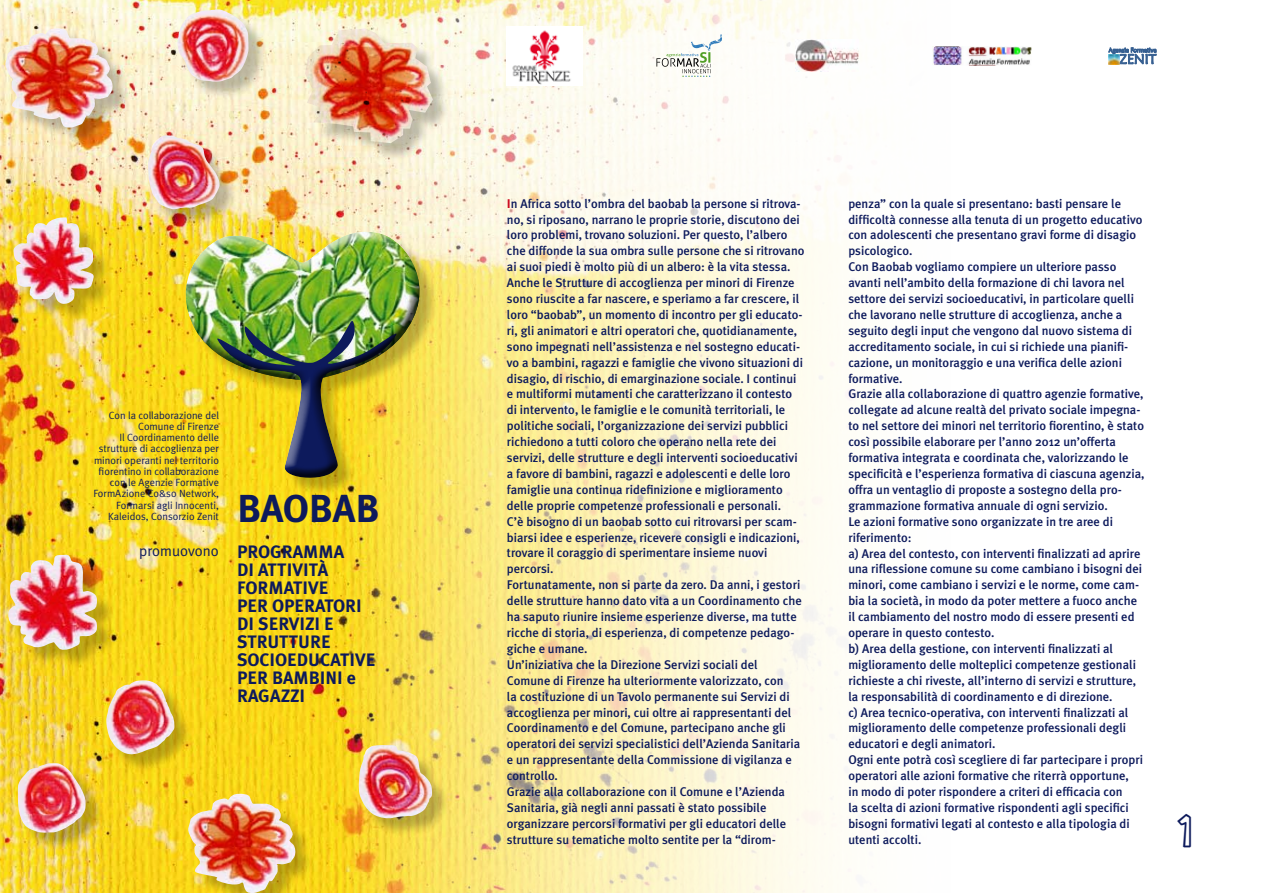
<style>
.page{position:relative;width:1263px;height:893px;background:#fff}
.page>*{position:absolute;margin:0;border:0;box-sizing:border-box;transform-origin:0 0}
.t1{font:700 39px "Meta Plus";color:#0d1a5c}
.t2{font:30px "Anime I";color:#0d1a5c}
.t3{font:700 18px/18px "Meta Plus";color:#0d1a5c}
.t4{font:15px "Meta Plus Normal";color:#0d1a5c}
.t5{font:500 12.6px/15.9px "Meta Plus";color:#0d1a5c}
.t6{font:10.5px/11.2px "Meta Plus Normal";color:#0d1a5c;text-align:right}
.s1{font-weight:700;color:#cd071e}
</style>
<div class="page">
<img style="left:0;top:0;width:1157px;height:893px">
<img style="left:506px;top:26px;width:77px;height:59px">
<svg style="left:1108px;top:48px;width:48px;height:17px"></svg>
<img style="left:796px;top:40px;width:62px;height:32px">
<svg style="left:656px;top:34px;width:66px;height:43px"></svg>
<img style="left:932px;top:46px;width:99px;height:19px">
<div style="left:188px;top:234px;width:250px;height:262px;background:#000;opacity:.25"></div>
<div style="left:184px;top:230px;width:234px;height:247px;background:#fff;opacity:.75"></div>
<div style="left:186px;top:247px;width:235px;height:232px;background:#000;opacity:.75"></div>
<div style="left:8px;top:31px;width:122px;height:115px;background:#000;opacity:.25"></div>
<img style="left:5px;top:28px;width:108px;height:100px">
<div style="left:307px;top:31px;width:143px;height:130px;background:#000;opacity:.25"></div>
<img style="left:305px;top:28px;width:128px;height:115px">
<div style="left:190px;top:796px;width:123px;height:97px;background:#000;opacity:.25"></div>
<img style="left:188px;top:794px;width:108px;height:99px">
<div style="left:16px;top:220px;width:95px;height:102px;background:#000;opacity:.25"></div>
<img style="left:13px;top:217px;width:82px;height:87px">
<div style="left:180px;top:12px;width:87px;height:88px;background:#000;opacity:.25"></div>
<img style="left:177px;top:9px;width:71px;height:73px">
<div style="left:150px;top:138px;width:88px;height:90px;background:#000;opacity:.25"></div>
<img style="left:148px;top:135px;width:72px;height:74px">
<div style="left:10px;top:557px;width:105px;height:111px;background:#000;opacity:.25"></div>
<img style="left:7px;top:555px;width:90px;height:96px">
<div style="left:109px;top:683px;width:84px;height:90px;background:#000;opacity:.25"></div>
<img style="left:106px;top:680px;width:68px;height:75px">
<div style="left:20px;top:765px;width:84px;height:86px;background:#000;opacity:.25"></div>
<img style="left:18px;top:763px;width:68px;height:70px">
<div style="left:361px;top:747px;width:90px;height:90px;background:#000;opacity:.25"></div>
<img style="left:359px;top:745px;width:73px;height:74px">
<p class="t6" style="left:93px;top:409px;width:127px">Con la collaborazione del<br>Comune di Firenze<br>Il Coordinamento delle strutture di accoglienza per minori operanti nel territorio fiorentino in collaborazione con le Agenzie Formative<br>FormAzione Co&amp;so Network,<br>Formarsi agli Innocenti,<br>Kaleidos, Consorzio Zenit</p>
<p class="t4" style="left:139px;top:542px;width:81px">promuovono</p>
<h1 class="t1" style="left:237px;top:486px;width:144px">BAOBAB</h1>
<h3 class="t3" style="left:237px;top:543px;width:140px">PROGRAMMA<br>DI ATTIVITÀ<br>FORMATIVE<br>PER OPERATORI<br>DI SERVIZI E<br>STRUTTURE<br>SOCIOEDUCATIVE<br>PER BAMBINI e<br>RAGAZZI</h3>
<p class="t5" style="left:507px;top:195px;width:299px"><span class="s1">I</span>n Africa sotto l’ombra del baobab la persone si ritrova&shy;no, si riposano, narrano le proprie storie, discutono dei loro problemi, trovano soluzioni. Per questo, l’albero che diffonde la sua ombra sulle persone che si ritrovano ai suoi piedi è molto più di un albero: è la vita stessa.<br>Anche le Strutture di accoglienza per minori di Firenze sono riuscite a far nascere, e speriamo a far crescere, il loro “baobab”, un momento di incontro per gli educato&shy;ri, gli animatori e altri operatori che, quotidianamente, sono impegnati nell’assistenza e nel sostegno educati&shy;vo a bambini, ragazzi e famiglie che vivono situazioni di disagio, di rischio, di emarginazione sociale. I continui e multiformi mutamenti che caratterizzano il contesto di intervento, le famiglie e le comunità territoriali, le politiche sociali, l’organizzazione dei servizi pubblici richiedono a tutti coloro che operano nella rete dei servizi, delle strutture e degli interventi socioeducativi a favore di bambini, ragazzi e adolescenti e delle loro famiglie una continua ridefinizione e miglioramento delle proprie competenze professionali e personali.<br>C’è bisogno di un baobab sotto cui ritrovarsi per scam&shy;biarsi idee e esperienze, ricevere consigli e indicazioni, trovare il coraggio di sperimentare insieme nuovi percorsi.<br>Fortunatamente, non si parte da zero. Da anni, i gestori delle strutture hanno dato vita a un Coordinamento che ha saputo riunire insieme esperienze diverse, ma tutte ricche di storia, di esperienza, di competenze pedago&shy;giche e umane.<br>Un’iniziativa che la Direzione Servizi sociali del<br>Comune di Firenze ha ulteriormente valorizzato, con<br>la costituzione di un Tavolo permanente sui Servizi di accoglienza per minori, cui oltre ai rappresentanti del Coordinamento e del Comune, partecipano anche gli operatori dei servizi specialistici dell’Azienda Sanitaria e un rappresentante della Commissione di vigilanza e controllo.<br>Grazie alla collaborazione con il Comune e l’Azienda Sanitaria, già negli anni passati è stato possibile organizzare percorsi formativi per gli educatori delle strutture su tematiche molto sentite per la “dirom-</p>
<p class="t5" style="left:848px;top:195px;width:298px">penza” con la quale si presentano: basti pensare le difficoltà connesse alla tenuta di un progetto educativo con adolescenti che presentano gravi forme di disagio psicologico.<br>Con Baobab vogliamo compiere un ulteriore passo avanti nell’ambito della formazione di chi lavora nel settore dei servizi socioeducativi, in particolare quelli che lavorano nelle strutture di accoglienza, anche a seguito degli input che vengono dal nuovo sistema di accreditamento sociale, in cui si richiede una pianifi&shy;cazione, un monitoraggio e una verifica delle azioni formative.<br>Grazie alla collaborazione di quattro agenzie formative, collegate ad alcune realtà del privato sociale impegna&shy;to nel settore dei minori nel territorio fiorentino, è stato così possibile elaborare per l’anno 2012 un’offerta formativa integrata e coordinata che, valorizzando le specificità e l’esperienza formativa di ciascuna agenzia, offra un ventaglio di proposte a sostegno della pro&shy;grammazione formativa annuale di ogni servizio.<br>Le azioni formative sono organizzate in tre aree di riferimento:<br>a) Area del contesto, con interventi finalizzati ad aprire una riflessione comune su come cambiano i bisogni dei minori, come cambiano i servizi e le norme, come cam&shy;bia la società, in modo da poter mettere a fuoco anche il cambiamento del nostro modo di essere presenti ed operare in questo contesto.<br>b) Area della gestione, con interventi finalizzati al miglioramento delle molteplici competenze gestionali richieste a chi riveste, all’interno di servizi e strutture, la responsabilità di coordinamento e di direzione.<br>c) Area tecnico-operativa, con interventi finalizzati al miglioramento delle competenze professionali degli educatori e degli animatori.<br>Ogni ente potrà così scegliere di far partecipare i propri operatori alle azioni formative che riterrà opportune,<br>in modo di poter rispondere a criteri di efficacia con<br>la scelta di azioni formative rispondenti agli specifici bisogni formativi legati al contesto e alla tipologia di utenti accolti.</p>
<h2 class="t2" style="left:1183px;top:814px;width:9px">1</h2>
</div>
